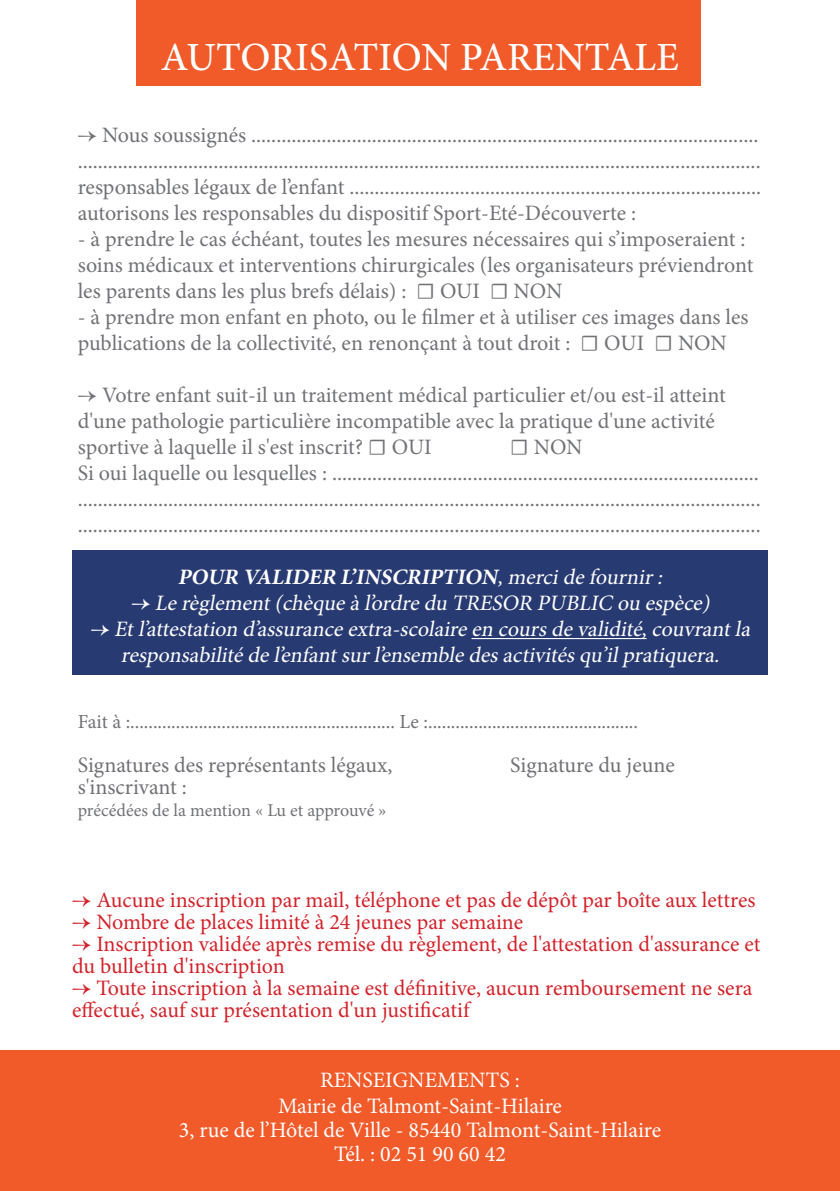
<style>
.page{position:relative;width:840px;height:1191px;background:#fff}
.page>*{position:absolute;margin:0;border:0;box-sizing:border-box;transform-origin:0 0}
.t1{font:500 40px "Minion Pro";color:#fff}
.t2{font:22px/26px "Minion Pro";color:#717275}
.t3{font:22px/22px "Minion Pro";color:#d2232a}
.t4{font:italic 22px/26px "Minion Pro";color:#fff;text-align:center}
.t5{font:22px/26px "Minion Pro";color:#fff;text-align:center}
.t6{font:italic 700 22px "Minion Pro";color:#fff}
.t7{font:20px "Minion Pro";letter-spacing:-.01em;color:#717275}
.t8{font:18px "Minion Pro";letter-spacing:-.005em;color:#717275}
.s1{font-weight:700}
.s2{font-weight:400}
</style>
<div class="page">
<div style="left:0;top:1050px;width:839px;height:141px;background:#f15a29"></div>
<div style="left:72px;top:550px;width:695px;height:125px;background:#283a72"></div>
<hr style="left:471px;top:638px;width:175px;height:1px;background:#fff">
<div style="left:136px;top:0;width:564px;height:85px;background:#f15a29"></div>
<h1 class="t1" style="left:161px;top:30px;width:519px">AUTORISATION PARENTALE</h1>
<p class="t2" style="left:78px;top:122px;width:684px"><span class="s1">→</span> Nous soussignés ..................................................................................................... ........................................................................................................................................ responsables légaux de l’enfant .................................................................................. autorisons les responsables du dispositif Sport-Eté-Découverte :</p>
<p class="t2" style="left:78px;top:226px;width:676px">- à prendre le cas échéant, toutes les mesures nécessaires qui s’imposeraient : soins médicaux et interventions chirurgicales (les organisateurs préviendront les parents dans les plus brefs délais) : ☐ OUI ☐ NON</p>
<p class="t2" style="left:78px;top:304px;width:672px">- à prendre mon enfant en photo, ou le filmer et à utiliser ces images dans les publications de la collectivité, en renonçant à tout droit : ☐ OUI ☐ NON</p>
<p class="t2" style="left:78px;top:382px;width:649px"><span class="s1">→</span> Votre enfant suit-il un traitement médical particulier et/ou est-il atteint d'une pathologie particulière incompatible avec la pratique d'une activité sportive à laquelle il s'est inscrit? ☐ OUI</p>
<p class="t2" style="left:78px;top:434px;width:684px;text-indent:432px">☐ NON<br>Si oui laquelle ou lesquelles : ..................................................................................... ........................................................................................................................................ ........................................................................................................................................</p>
<p class="t6" style="left:178px;top:562px;width:491px">POUR VALIDER L’INSCRIPTION<span class="s2">,mercidefournir:</span></p>
<p class="t4" style="left:130px;top:590px;width:585px"><span class="s1">→</span> Lerèglement(chèqueàl’ordredu TRESOR PUBLIC ou espèce)</p>
<p class="t4" style="left:90px;top:616px;width:666px"><span class="s1">→</span> Etl’attestation d’assuranceextra-scolaireen coursdevalidité,couvrantla responsabilitédel’enfantsurl’ensembledesactivitésqu’ilpratiquera.</p>
<p class="t7" style="left:78px;top:708px;width:561px">Fait à :.......................................................... Le :..............................................</p>
<p class="t2" style="left:78px;top:752px;width:316px">Signatures des représentants légaux,</p>
<p class="t2" style="left:510px;top:752px;width:166px">Signature du jeune</p>
<p class="t2" style="left:78px;top:774px;width:111px">s'inscrivant :</p>
<p class="t8" style="left:78px;top:798px;width:310px">précédées de la mention « Lu et approuvé »</p>
<p class="t3" style="left:72px;top:889px;width:684px"><span class="s1">→</span> Aucune inscription par mail, téléphone et pas de dépôt par boîte aux lettres</p>
<p class="t3" style="left:72px;top:911px;width:452px"><span class="s1">→</span> Nombre de places limité à 24 jeunes par semaine</p>
<p class="t3" style="left:72px;top:933px;width:689px"><span class="s1">→</span> Inscription validée après remise du règlement, de l'attestation d'assurance et du bulletin d'inscription</p>
<p class="t3" style="left:72px;top:977px;width:681px"><span class="s1">→</span> Toute inscription à la semaine est définitive, aucun remboursement ne sera effectué, sauf sur présentation d'un justificatif</p>
<p class="t5" style="left:278px;top:1067px;width:285px">RENSEIGNEMENTS :<br>Mairie de Talmont-Saint-Hilaire</p>
<p class="t5" style="left:179px;top:1118px;width:483px;line-height:24px">3, rue de l’Hôtel de Ville - 85440 Talmont-Saint-Hilaire<br>Tél. : 02 51 90 60 42</p>
</div>
